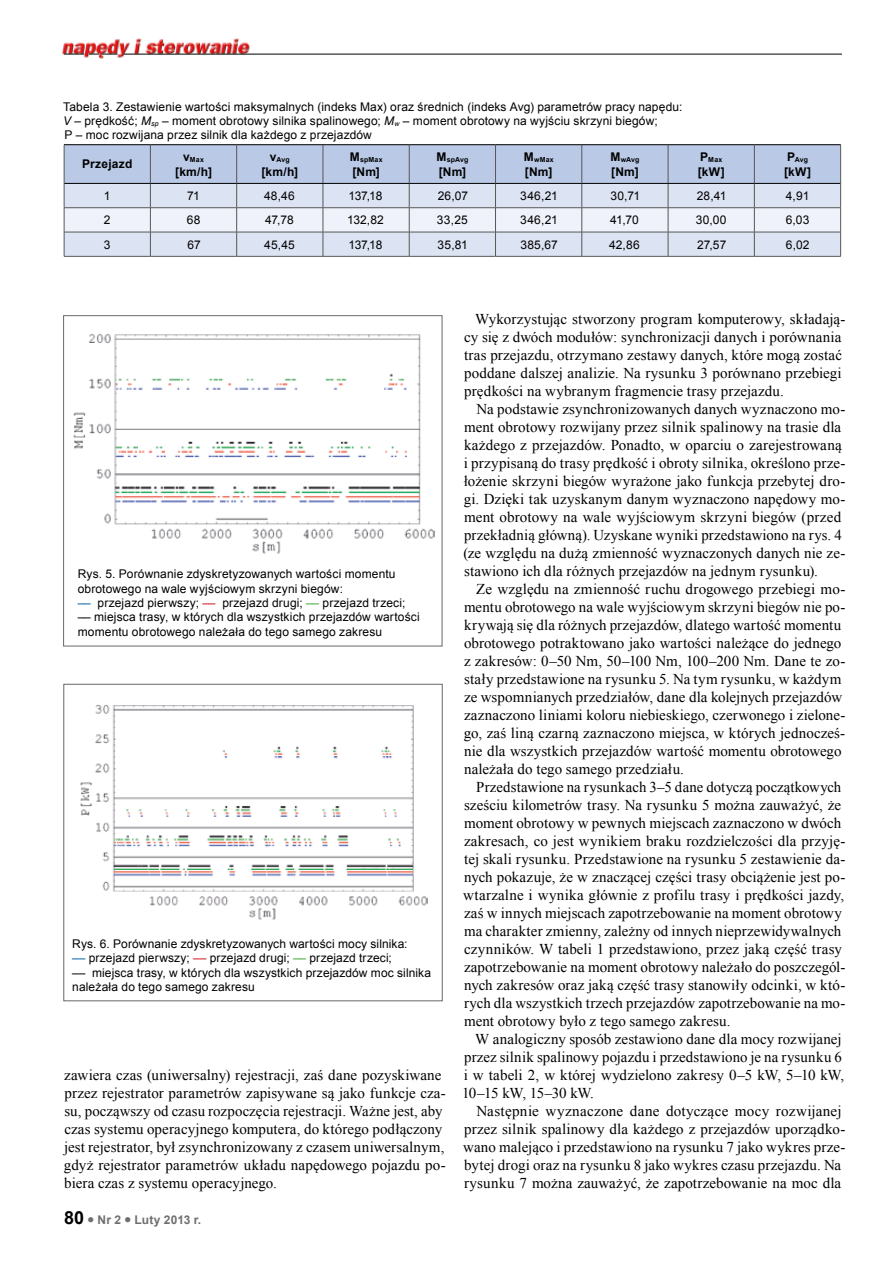
<style>
.page{position:relative;width:893px;height:1263px;background:#fff}
.page>*{position:absolute;margin:0;border:0;box-sizing:border-box;transform-origin:0 0}
.t1{font:15px/18px "Times New Roman";letter-spacing:.005em;color:#000}
.t2{font:12px/14.4px "Arial";letter-spacing:.01em;color:#000}
.t3{font:700 12px "Arial";letter-spacing:.02em;color:#000}
.t4{font:700 12px "Arial";letter-spacing:.015em;color:#706f6f}
.t5{font:700 6.9px "Arial";letter-spacing:.02em;color:#000}
.s1{font-style:italic}
.s2{color:#0061a7}
.s3{color:#cd171a}
.s4{color:#3fa535}
.s5{font-size:18px;color:#000}
</style>
<div class="page">
<img style="left:62px;top:38px;width:189px;height:21px">
<hr style="left:124px;top:54px;width:718px;height:1px;background:#000">
<svg style="left:64px;top:54px;width:53px;height:1px"></svg>
<img style="left:80px;top:704px;width:348px;height:216px">
<div style="left:64px;top:684px;width:378px;height:317px;border:1px solid #686868"></div>
<svg style="left:64px;top:145px;width:777px;height:111px"></svg>
<hr style="left:64px;top:256px;width:86px;height:1px;background:#575756">
<hr style="left:150px;top:256px;width:87px;height:1px;background:#575756">
<hr style="left:237px;top:256px;width:86px;height:1px;background:#575756">
<hr style="left:323px;top:256px;width:86px;height:1px;background:#575756">
<hr style="left:409px;top:256px;width:86px;height:1px;background:#575756">
<hr style="left:495px;top:256px;width:87px;height:1px;background:#575756">
<hr style="left:582px;top:256px;width:86px;height:1px;background:#575756">
<hr style="left:668px;top:256px;width:86px;height:1px;background:#575756">
<hr style="left:754px;top:256px;width:87px;height:1px;background:#575756">
<hr style="left:64px;top:144px;width:86px;height:1px;background:#000">
<hr style="left:150px;top:144px;width:87px;height:1px;background:#000">
<hr style="left:237px;top:144px;width:86px;height:1px;background:#000">
<hr style="left:323px;top:144px;width:86px;height:1px;background:#000">
<hr style="left:409px;top:144px;width:86px;height:1px;background:#000">
<hr style="left:495px;top:144px;width:87px;height:1px;background:#000">
<hr style="left:582px;top:144px;width:86px;height:1px;background:#000">
<hr style="left:668px;top:144px;width:86px;height:1px;background:#000">
<hr style="left:754px;top:144px;width:87px;height:1px;background:#000">
<hr style="left:64px;top:183px;width:86px;height:1px;background:#000">
<hr style="left:150px;top:183px;width:87px;height:1px;background:#000">
<hr style="left:237px;top:183px;width:86px;height:1px;background:#000">
<hr style="left:323px;top:183px;width:86px;height:1px;background:#000">
<hr style="left:409px;top:183px;width:86px;height:1px;background:#000">
<hr style="left:495px;top:183px;width:87px;height:1px;background:#000">
<hr style="left:582px;top:183px;width:86px;height:1px;background:#000">
<hr style="left:668px;top:183px;width:86px;height:1px;background:#000">
<hr style="left:754px;top:183px;width:86px;height:1px;background:#000">
<hr style="left:64px;top:145px;width:1px;height:38px;background:#575756">
<hr style="left:840px;top:145px;width:1px;height:38px;background:#575756">
<img style="left:73px;top:333px;width:361px;height:221px">
<div style="left:63px;top:315px;width:379px;height:331px;border:1px solid #686868"></div>
<p class="t2" style="left:63px;top:99px;width:621px">Tabela 3. Zestawienie wartości maksymalnych (indeks Max) oraz średnich (indeks Avg) parametrów pracy napędu:<br><span class="s1">V</span> – prędkość; <span class="s1">M</span><sub>sp</sub> – moment obrotowy silnika spalinowego; <span class="s1">M</span><sub>w</sub> – moment obrotowy na wyjściu skrzyni biegów;<br>P – moc rozwijana przez silnik dla każdego z przejazdów</p>
<p class="t3" style="left:82px;top:156px;width:52px">Przejazd</p>
<p class="t5" style="left:183px;top:155px;width:22px"><sup>v</sup>Max</p>
<p class="t3" style="left:175px;top:163px;width:38px">[km/h]</p>
<p class="t5" style="left:270px;top:155px;width:21px"><sup>v</sup>Avg</p>
<p class="t3" style="left:261px;top:163px;width:38px">[km/h]</p>
<p class="t5" style="left:350px;top:155px;width:34px"><sup>M</sup>spMax</p>
<p class="t3" style="left:352px;top:163px;width:29px">[Nm]</p>
<p class="t5" style="left:437px;top:155px;width:33px"><sup>M</sup>spAvg</p>
<p class="t3" style="left:439px;top:163px;width:29px">[Nm]</p>
<p class="t5" style="left:524px;top:155px;width:31px"><sup>M</sup>wMax</p>
<p class="t3" style="left:525px;top:163px;width:29px">[Nm]</p>
<p class="t5" style="left:611px;top:155px;width:30px"><sup>M</sup>wAvg</p>
<p class="t3" style="left:611px;top:163px;width:29px">[Nm]</p>
<p class="t5" style="left:700px;top:155px;width:24px"><sup>P</sup>Max</p>
<p class="t3" style="left:698px;top:163px;width:28px">[kW]</p>
<p class="t5" style="left:787px;top:155px;width:22px"><sup>P</sup>Avg</p>
<p class="t3" style="left:784px;top:163px;width:28px">[kW]</p>
<p class="t2" style="left:104px;top:189px;width:8px">1</p>
<p class="t2" style="left:187px;top:189px;width:14px">71</p>
<p class="t2" style="left:264px;top:189px;width:32px">48,46</p>
<p class="t2" style="left:348px;top:189px;width:35px">137,18</p>
<p class="t2" style="left:438px;top:189px;width:32px">26,07</p>
<p class="t2" style="left:520px;top:189px;width:39px">346,21</p>
<p class="t2" style="left:610px;top:189px;width:31px">30,71</p>
<p class="t2" style="left:697px;top:189px;width:31px">28,41</p>
<p class="t2" style="left:786px;top:189px;width:25px">4,91</p>
<p class="t2" style="left:104px;top:213px;width:8px">2</p>
<p class="t2" style="left:187px;top:213px;width:15px">68</p>
<p class="t2" style="left:265px;top:213px;width:30px">47,78</p>
<p class="t2" style="left:347px;top:213px;width:38px">132,82</p>
<p class="t2" style="left:437px;top:213px;width:32px">33,25</p>
<p class="t2" style="left:520px;top:213px;width:39px">346,21</p>
<p class="t2" style="left:610px;top:213px;width:30px">41,70</p>
<p class="t2" style="left:696px;top:213px;width:32px">30,00</p>
<p class="t2" style="left:786px;top:213px;width:25px">6,03</p>
<p class="t2" style="left:104px;top:237px;width:8px">3</p>
<p class="t2" style="left:187px;top:237px;width:15px">67</p>
<p class="t2" style="left:264px;top:237px;width:32px">45,45</p>
<p class="t2" style="left:348px;top:237px;width:35px">137,18</p>
<p class="t2" style="left:438px;top:237px;width:32px">35,81</p>
<p class="t2" style="left:520px;top:237px;width:39px">385,67</p>
<p class="t2" style="left:609px;top:237px;width:32px">42,86</p>
<p class="t2" style="left:697px;top:237px;width:31px">27,57</p>
<p class="t2" style="left:786px;top:237px;width:25px">6,02</p>
<p class="t2" style="left:78px;top:567px;width:344px">Rys. 5. Porównanie zdyskretyzowanych wartości momentu obrotowego na wale wyjściowym skrzyni biegów:<br><span class="s2">––</span> przejazd pierwszy; <span class="s3">––</span> przejazd drugi; <span class="s4">––</span> przejazd trzeci; –– miejsca trasy, w których dla wszystkich przejazdów wartości momentu obrotowego należała do tego samego zakresu</p>
<p class="t2" style="left:72px;top:936px;width:360px">Rys. 6. Porównanie zdyskretyzowanych wartości mocy silnika:<br><span class="s2">––</span> przejazd pierwszy; <span class="s3">––</span> przejazd drugi; <span class="s4">––</span> przejazd trzeci;<br>–– miejsca trasy, w których dla wszystkich przejazdów moc silnika należała do tego samego zakresu</p>
<p class="t1" style="left:64px;top:1066px;width:383px">zawiera czas (uniwersalny) rejestracji, zaś dane pozyskiwane przez rejestrator parametrów zapisywane są jako funkcje cza&shy;su, począwszy od czasu rozpoczęcia rejestracji. Ważne jest, aby czas systemu operacyjnego komputera, do którego podłączony jest rejestrator, był zsynchronizowany z czasem uniwersalnym, gdyż rejestrator parametrów układu napędowego pojazdu po&shy;biera czas z systemu operacyjnego.</p>
<p class="t4" style="left:64px;top:1212px;width:139px"><span class="s5">80</span> ● Nr 2 ● Luty 2013 r.</p>
<p class="t1" style="left:464px;top:310px;width:383px;text-indent:11px">Wykorzystując stworzony program komputerowy, składają&shy;cy się z dwóch modułów: synchronizacji danych i porównania tras przejazdu, otrzymano zestawy danych, które mogą zostać poddane dalszej analizie. Na rysunku 3 porównano przebiegi prędkości na wybranym fragmencie trasy przejazdu.</p>
<p class="t1" style="left:463px;top:400px;width:383px;text-indent:13px">Na podstawie zsynchronizowanych danych wyznaczono mo&shy;ment obrotowy rozwijany przez silnik spalinowy na trasie dla każdego z przejazdów. Ponadto, w oparciu o zarejestrowaną i przypisaną do trasy prędkość i obroty silnika, określono prze&shy;łożenie skrzyni biegów wyrażone jako funkcja przebytej dro&shy;gi. Dzięki tak uzyskanym danym wyznaczono napędowy mo&shy;ment obrotowy na wale wyjściowym skrzyni biegów (przed przekładnią główną). Uzyskane wyniki przedstawiono na rys. 4 (ze względu na dużą zmienność wyznaczonych danych nie ze&shy;stawiono ich dla różnych przejazdów na jednym rysunku).</p>
<p class="t1" style="left:464px;top:580px;width:383px;text-indent:12px">Ze względu na zmienność ruchu drogowego przebiegi mo&shy;mentu obrotowego na wale wyjściowym skrzyni biegów nie po&shy;krywają się dla różnych przejazdów, dlatego wartość momentu obrotowego potraktowano jako wartości należące do jednego z zakresów: 0–50 Nm, 50–100 Nm, 100–200 Nm. Dane te zo&shy;stały przedstawione na rysunku 5. Na tym rysunku, w każdym ze wspomnianych przedziałów, dane dla kolejnych przejazdów zaznaczono liniami koloru niebieskiego, czerwonego i zielone&shy;go, zaś liną czarną zaznaczono miejsca, w których jednocześ&shy;nie dla wszystkich przejazdów wartość momentu obrotowego należała do tego samego przedziału.</p>
<p class="t1" style="left:463px;top:778px;width:384px;text-indent:13px">Przedstawione na rysunkach 3–5 dane dotyczą początkowych sześciu kilometrów trasy. Na rysunku 5 można zauważyć, że moment obrotowy w pewnych miejscach zaznaczono w dwóch zakresach, co jest wynikiem braku rozdzielczości dla przyję&shy;tej skali rysunku. Przedstawione na rysunku 5 zestawienie da&shy;nych pokazuje, że w znaczącej części trasy obciążenie jest po&shy;wtarzalne i wynika głównie z profilu trasy i prędkości jazdy, zaś w innych miejscach zapotrzebowanie na moment obrotowy ma charakter zmienny, zależny od innych nieprzewidywalnych czynników. W tabeli 1 przedstawiono, przez jaką część trasy zapotrzebowanie na moment obrotowy należało do poszczegól&shy;nych zakresów oraz jaką część trasy stanowiły odcinki, w któ&shy;rych dla wszystkich trzech przejazdów zapotrzebowanie na mo&shy;ment obrotowy było z tego samego zakresu.</p>
<p class="t1" style="left:462px;top:1030px;width:384px;text-indent:13px">W analogiczny sposób zestawiono dane dla mocy rozwijanej przez silnik spalinowy pojazdu i przedstawiono je na rysunku 6 i w tabeli 2, w której wydzielono zakresy 0–5 kW, 5–10 kW, 10–15 kW, 15–30 kW.</p>
<p class="t1" style="left:463px;top:1102px;width:384px;text-indent:13px">Następnie wyznaczone dane dotyczące mocy rozwijanej przez silnik spalinowy dla każdego z przejazdów uporządko&shy;wano malejąco i przedstawiono na rysunku 7 jako wykres prze&shy;bytej drogi oraz na rysunku 8 jako wykres czasu przejazdu. Na rysunku 7 można zauważyć, że zapotrzebowanie na moc dla</p>
</div>
